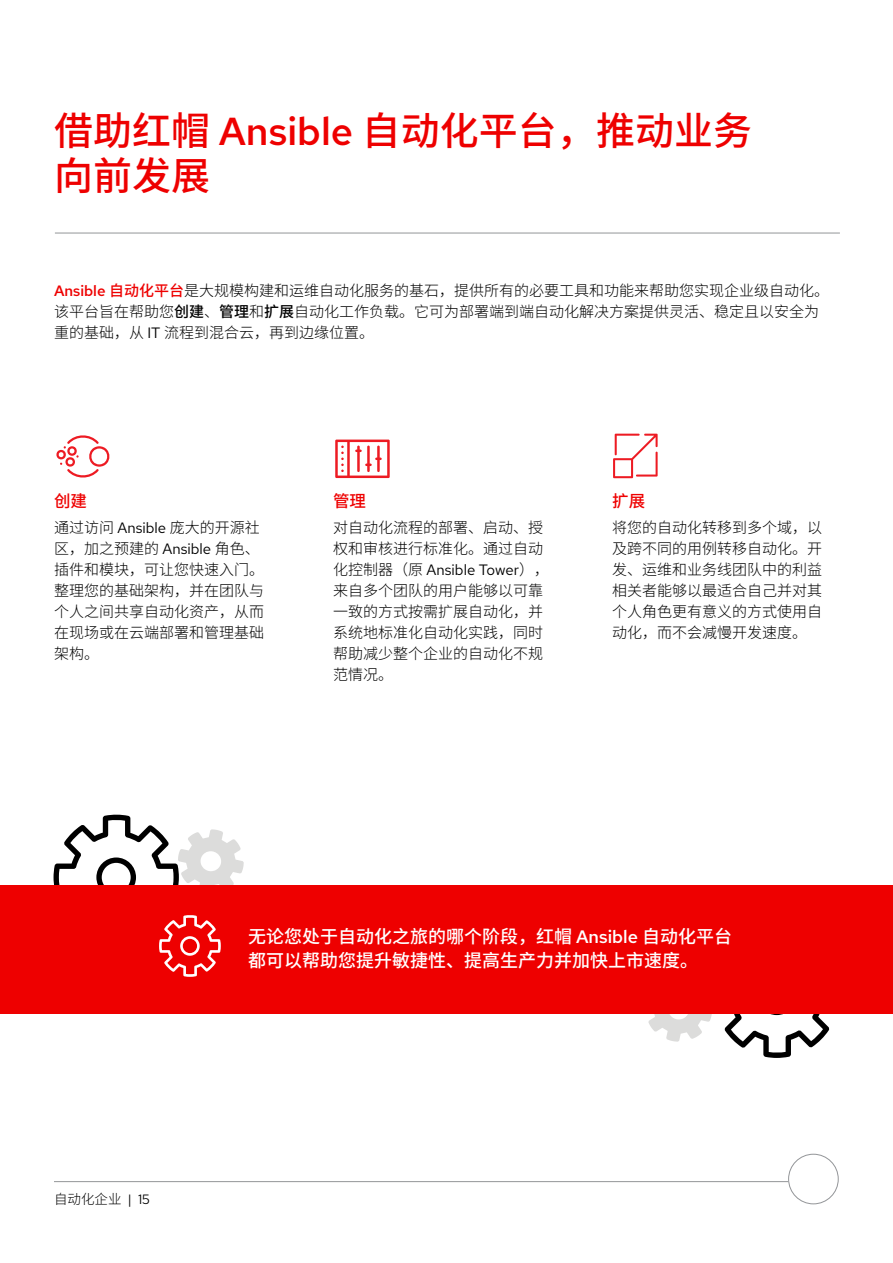
<style>
.page{position:relative;width:893px;height:1263px;background:#fff}
.page>*{position:absolute;margin:0;border:0;box-sizing:border-box;transform-origin:0 0}
.t1{font:500 39px/45px "Noto Sans SC";color:#e00}
.t2{font:500 18px/24px "Noto Sans SC";color:#fff}
.t3{font:500 16.5px "Noto Sans SC";color:#e00}
.t4{font:300 15px/21px "Noto Sans SC";color:#000}
.t5{font:15px "Red Hat Text";color:#000}
.t6{font:300 13.5px "Noto Sans SC";color:#000}
.s1{font-family:"Red Hat Text"}
.s2{font-family:"Red Hat Text";font-weight:500;color:#e00}
.s3{font-weight:500;color:#e00}
.s4{font-weight:500}
.s5{font-family:"Red Hat Text";font-weight:400}
.s6{font-family:"Noto Sans SC";font-weight:300}
</style>
<div class="page">
<hr style="left:54px;top:1181px;width:734px;height:1px;background:#939598">
<div style="left:788px;top:1154px;width:51px;height:50px;border:1px solid #939598;border-radius:50%"></div>
<hr style="left:55px;top:233px;width:785px;height:1px;background:#939598">
<svg style="left:645px;top:1013px;width:194px;height:45px"></svg>
<div style="left:0;top:885px;width:893px;height:128px;background:#e00"></div>
<svg style="left:56px;top:435px;width:54px;height:43px"></svg>
<svg style="left:335px;top:440px;width:55px;height:38px"></svg>
<svg style="left:613px;top:434px;width:45px;height:44px"></svg>
<svg style="left:54px;top:814px;width:190px;height:163px"></svg>
<h1 class="t1" style="left:54px;top:109px;width:699px">借助红帽 <span class="s1">Ansible</span> 自动化平台，推动业务向前发展</h1>
<p class="t4" style="left:54px;top:280px;width:777px"><span class="s2">Ansible</span> <span class="s3">自动化平台</span>是大规模构建和运维自动化服务的基石，提供所有的必要工具和功能来帮助您实现企业级自动化。该平台旨在帮助您<span class="s4">创建</span>、<span class="s4">管理</span>和<span class="s4">扩展</span>自动化工作负载。它可为部署端到端自动化解决方案提供灵活、稳定且以安全为重的基础，从 <span class="s5">IT</span> 流程到混合云，再到边缘位置。</p>
<p class="t3" style="left:54px;top:491px;width:34px">创建</p>
<p class="t4" style="left:54px;top:517px;width:211px">通过访问 <span class="s5">Ansible</span> 庞大的开源社区，加之预建的 <span class="s5">Ansible</span> 角色、插件和模块，可让您快速入门。整理您的基础架构，并在团队与个人之间共享自动化资产，从而在现场或在云端部署和管理基础架构。</p>
<p class="t3" style="left:333px;top:491px;width:34px">管理</p>
<p class="t4" style="left:333px;top:517px;width:211px">对自动化流程的部署、启动、授权和审核进行标准化。通过自动</p>
<p class="t5" style="left:333px;top:560px;width:217px"><span class="s6">化控制器（原</span> Ansible Tower<span class="s6">），</span></p>
<p class="t4" style="left:333px;top:580px;width:211px;text-align:justify">来自多个团队的用户能够以可靠一致的方式按需扩展自动化，并系统地标准化自动化实践，同时帮助减少整个企业的自动化不规范情况。</p>
<p class="t3" style="left:612px;top:491px;width:34px">扩展</p>
<p class="t4" style="left:612px;top:517px;width:211px;text-align:justify">将您的自动化转移到多个域，以及跨不同的用例转移自动化。开发、运维和业务线团队中的利益相关者能够以最适合自己并对其个人角色更有意义的方式使用自动化，而不会减慢开发速度。</p>
<p class="t6" style="left:54px;top:1191px;width:97px">自动化企业 <span class="s5">| 15</span></p>
<p class="t2" style="left:248px;top:924px;width:486px">无论您处于自动化之旅的哪个阶段，红帽 <span class="s1">Ansible</span> 自动化平台都可以帮助您提升敏捷性、提高生产力并加快上市速度。</p>
</div>
